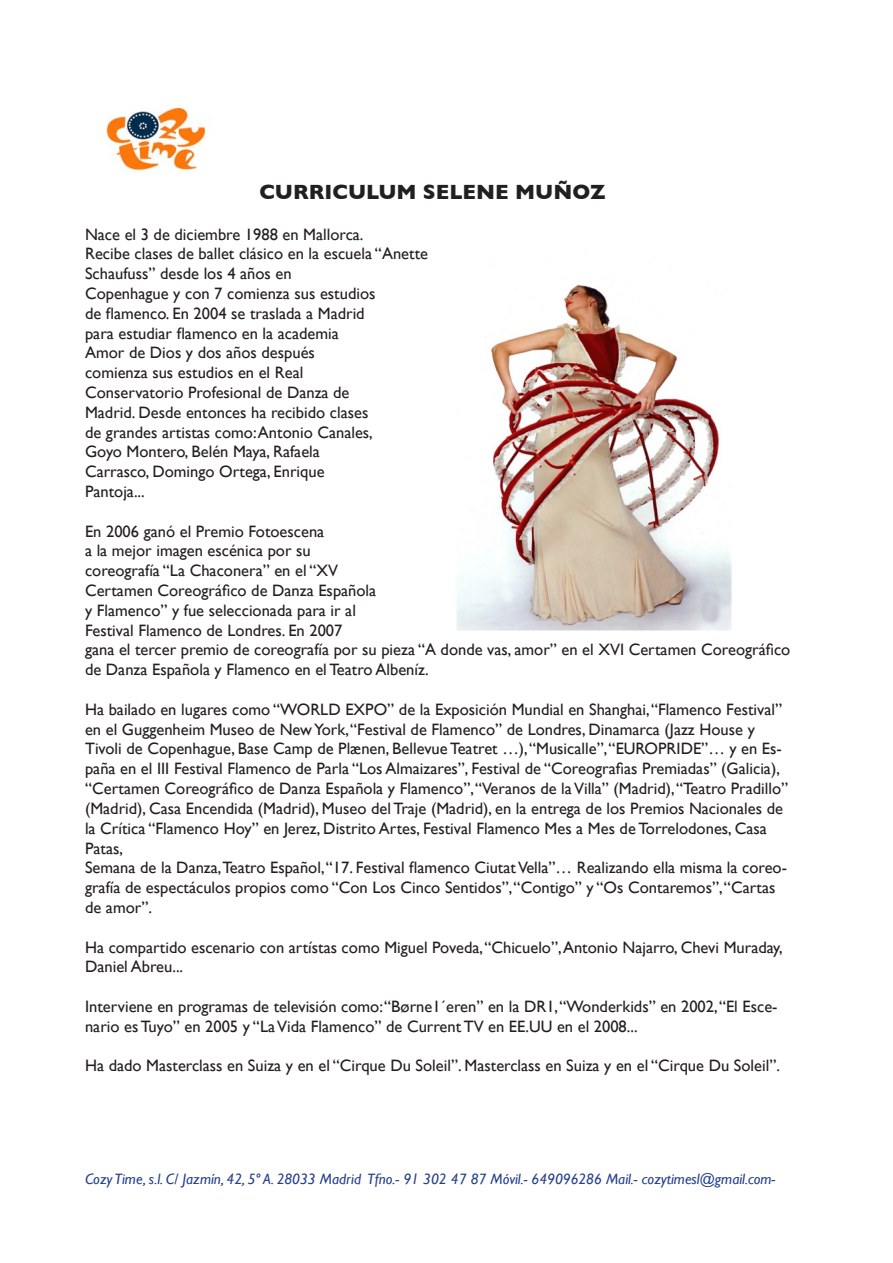
<style>
.page{position:relative;width:893px;height:1263px;background:#fff}
.page>*{position:absolute;margin:0;border:0;box-sizing:border-box;transform-origin:0 0}
.t1{font:700 21px "Gill Sans";color:#231f20}
.t2{font:16.5px/19.8px "Gill Sans";color:#231f20}
.t3{font:italic 15px "Gill Sans";color:#253f8e}
</style>
<div class="page">
<img style="left:105px;top:107px;width:101px;height:66px">
<img style="left:457px;top:284px;width:275px;height:347px">
<p class="t1" style="left:259px;top:179px;width:348px">CURRICULUM SELENE MUÑOZ</p>
<p class="t2" style="left:85px;top:224px;width:280px">Nace el 3 de diciembre 1988 en Mallorca.</p>
<p class="t2" style="left:85px;top:244px;width:345px">Recibe clases de ballet clásico en la escuela “Anette</p>
<p class="t2" style="left:85px;top:264px;width:208px">Schaufuss” desde los 4 años en</p>
<p class="t2" style="left:85px;top:283px;width:292px">Copenhague y con 7 comienza sus estudios</p>
<p class="t2" style="left:85px;top:303px;width:281px">de flamenco. En 2004 se traslada a Madrid</p>
<p class="t2" style="left:85px;top:323px;width:255px">para estudiar flamenco en la academia</p>
<p class="t2" style="left:85px;top:343px;width:231px">Amor de Dios y dos años después</p>
<p class="t2" style="left:85px;top:363px;width:220px">comienza sus estudios en el Real</p>
<p class="t2" style="left:85px;top:382px;width:266px">Conservatorio Profesional de Danza de</p>
<p class="t2" style="left:85px;top:402px;width:285px">Madrid. Desde entonces ha recibido clases</p>
<p class="t2" style="left:85px;top:422px;width:289px">de grandes artistas como: Antonio Canales,</p>
<p class="t2" style="left:85px;top:442px;width:236px">Goyo Montero, Belén Maya, Rafaela</p>
<p class="t2" style="left:85px;top:462px;width:241px">Carrasco, Domingo Ortega, Enrique</p>
<p class="t2" style="left:85px;top:481px;width:61px">Pantoja...</p>
<p class="t2" style="left:85px;top:521px;width:241px">En 2006 ganó el Premio Fotoescena</p>
<p class="t2" style="left:85px;top:541px;width:227px">a la mejor imagen escénica por su</p>
<p class="t2" style="left:85px;top:561px;width:255px">coreografía “La Chaconera” en el “XV</p>
<p class="t2" style="left:85px;top:580px;width:293px">Certamen Coreográfico de Danza Española</p>
<p class="t2" style="left:85px;top:600px;width:272px">y Flamenco” y fue seleccionada para ir al</p>
<p class="t2" style="left:85px;top:620px;width:259px">Festival Flamenco de Londres. En 2007</p>
<p class="t2" style="left:85px;top:640px;width:707px">gana el tercer premio de coreografía por su pieza “A donde vas, amor” en el XVI Certamen Coreográfico de Danza Española y Flamenco en el Teatro Albeníz.</p>
<p class="t2" style="left:85px;top:699px;width:705px">Ha bailado en lugares como “WORLD EXPO” de la Exposición Mundial en Shanghai, “Flamenco Festival” en el Guggenheim Museo de New York, “Festival de Flamenco” de Londres, Dinamarca (Jazz House y Tivoli de Copenhague, Base Camp de Plænen, Bellevue Teatret …), “Musicalle”, “EUROPRIDE”… y en Es&shy;paña en el III Festival Flamenco de Parla “Los Almaizares”, Festival de “Coreografias Premiadas” (Galicia), “Certamen Coreográfico de Danza Española y Flamenco”, “Veranos de la Villa” (Madrid), “Teatro Pradillo” (Madrid), Casa Encendida (Madrid), Museo del Traje (Madrid), en la entrega de los Premios Nacionales de la Crítica “Flamenco Hoy” en Jerez, Distrito Artes, Festival Flamenco Mes a Mes de Torrelodones, Casa Patas,</p>
<p class="t2" style="left:85px;top:858px;width:703px">Semana de la Danza,Teatro Español, “17. Festival flamenco Ciutat Vella”… Realizando ella misma la coreo&shy;grafía de espectáculos propios como “Con Los Cinco Sentidos”, “Contigo” y “Os Contaremos”, “Cartas de amor”.</p>
<p class="t2" style="left:85px;top:937px;width:699px">Ha compartido escenario con artístas como Miguel Poveda, “Chicuelo”, Antonio Najarro, Chevi Muraday,<br>Daniel Abreu...</p>
<p class="t2" style="left:85px;top:996px;width:694px">Interviene en programas de televisión como: “Børne1´eren” en la DR1, “Wonderkids” en 2002, “El Esce&shy;nario es Tuyo” en 2005 y “La Vida Flamenco” de Current TV en EE.UU en el 2008...</p>
<p class="t2" style="left:85px;top:1056px;width:696px">Ha dado Masterclass en Suiza y en el “Cirque Du Soleil”. Masterclass en Suiza y en el “Cirque Du Soleil”.</p>
<p class="t3" style="left:85px;top:1170px;width:692px">Cozy Time, s.l. C/ Jazmín, 42, 5º A. 28033 Madrid Tfno.- 91 302 47 87 Móvil.- 649096286 Mail.- cozytimesl@gmail.com-</p>
</div>
